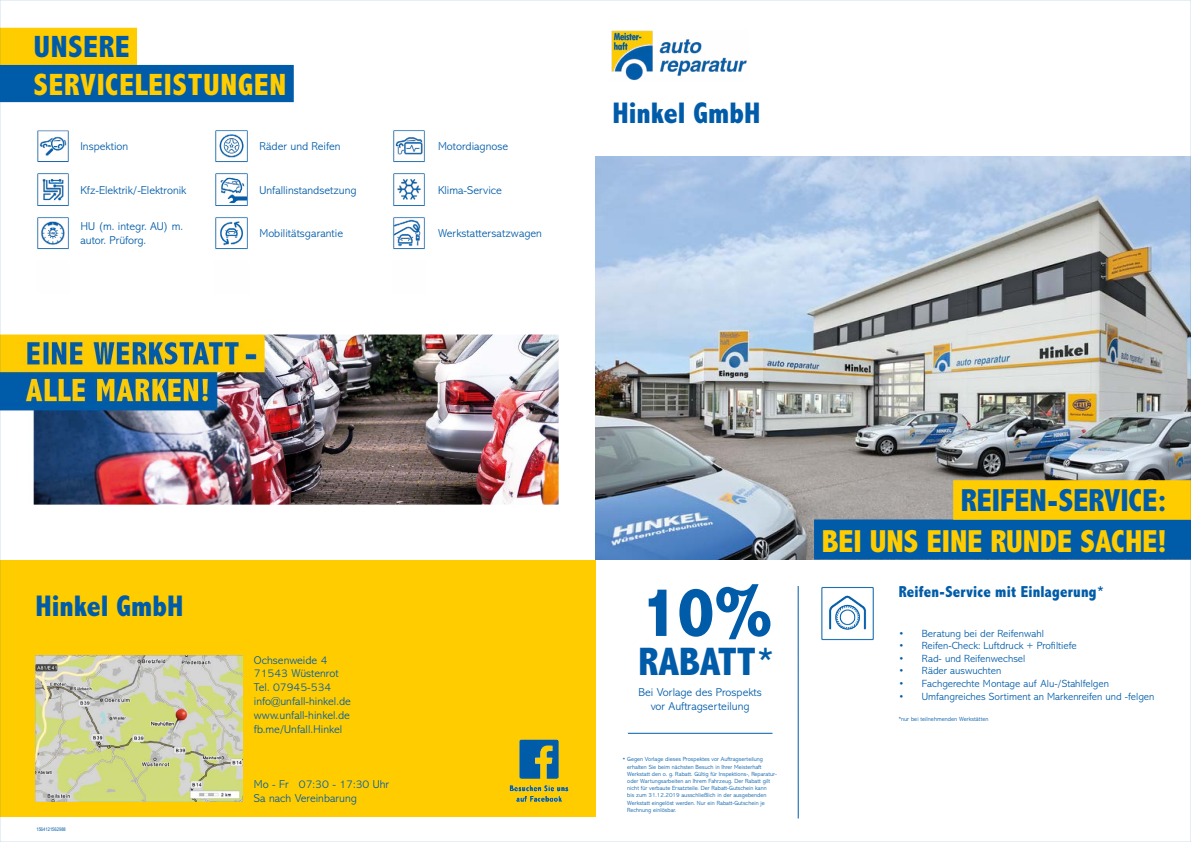
<style>
.page{position:relative;width:1191px;height:842px;background:#fff}
.page>*{position:absolute;margin:0;border:0;box-sizing:border-box;transform-origin:0 0}
.t1{font:800 condensed 71px "Abadi MT Pro";color:#005ca9}
.t2{font:800 condensed 40px "Abadi MT Pro";color:#005ca9}
.t3{font:800 condensed 32px "Abadi MT Pro";color:#fc0}
.t4{font:800 condensed 32px "Abadi MT Pro";color:#005ca9}
.t5{font:800 condensed 31px "Abadi MT Pro";letter-spacing:.025em;color:#fc0}
.t6{font:800 condensed 31px "Abadi MT Pro";letter-spacing:.025em;color:#005ca9}
.t7{font:800 condensed 30px "Abadi MT Pro";color:#005ca9}
.t8{font:800 condensed 16px "Abadi MT Pro";letter-spacing:.01em;color:#005ca9}
.t9{font:300 11.5px/13.8px "Abadi MT Pro";color:#005ca9}
.t10{font:300 10.5px "Abadi MT Pro";color:#005ca9}
.t11{font:300 6.1px "Abadi MT Pro";color:#005ca9}
.t12{font:300 6px/7.2px "Abadi MT Pro";color:#005ca9}
.t13{font:5px "Arial Narrow MT Std";color:#005ca9}
.s1{font-size:6.5px}
</style>
<div class="page">
<div style="left:0;top:28px;width:137px;height:37px;background:#fc0"></div>
<div style="left:0;top:65px;width:294px;height:37px;background:#005ca9"></div>
<img style="left:2px;top:334px;width:557px;height:171px">
<div style="left:0;top:559px;width:595px;height:257px;background:#fc0"></div>
<img style="left:35px;top:656px;width:207px;height:145px">
<hr style="left:797px;top:586px;width:1px;height:232px;background:#005ca9">
<img style="left:509px;top:739px;width:60px;height:63px">
<img style="left:611px;top:30px;width:136px;height:50px">
<img style="left:595px;top:157px;width:594px;height:402px">
<hr style="left:628px;top:733px;width:144px;height:1px;background:#005ca9">
<img style="left:393px;top:217px;width:32px;height:33px">
<img style="left:215px;top:217px;width:33px;height:33px">
<img style="left:37px;top:217px;width:32px;height:33px">
<img style="left:393px;top:173px;width:32px;height:33px">
<img style="left:215px;top:173px;width:33px;height:33px">
<img style="left:37px;top:173px;width:32px;height:33px">
<img style="left:393px;top:130px;width:32px;height:32px">
<img style="left:215px;top:130px;width:33px;height:32px">
<img style="left:37px;top:130px;width:32px;height:32px">
<img style="left:821px;top:586px;width:53px;height:55px">
<div style="left:814px;top:519px;width:377px;height:40px;background:#005ca9"></div>
<div style="left:953px;top:480px;width:238px;height:40px;background:#fc0"></div>
<h3 class="t6" style="left:34px;top:30px;width:97px">UNSERE</h3>
<h3 class="t5" style="left:34px;top:67px;width:254px">SERVICELEISTUNGEN</h3>
<h3 class="t9" style="left:80px;top:139px;width:49px">Inspektion</h3>
<h3 class="t9" style="left:259px;top:139px;width:83px">Räder und Reifen</h3>
<h3 class="t9" style="left:438px;top:139px;width:72px">Motordiagnose</h3>
<h3 class="t9" style="left:80px;top:183px;width:107px">Kfz-Elektrik/-Elektronik</h3>
<h3 class="t9" style="left:259px;top:183px;width:99px">Unfallinstandsetzung</h3>
<h3 class="t9" style="left:438px;top:183px;width:65px">Klima-Service</h3>
<h3 class="t9" style="left:80px;top:220px;width:104px">HU (m. integr. AU) m. autor. Prüforg.</h3>
<h3 class="t9" style="left:259px;top:227px;width:85px">Mobilitätsgarantie</h3>
<h3 class="t9" style="left:438px;top:227px;width:105px">Werkstattersatzwagen</h3>
<h3 class="t7" style="left:612px;top:97px;width:149px">Hinkel GmbH</h3>
<h3 class="t7" style="left:35px;top:590px;width:149px">Hinkel GmbH</h3>
<p class="t13" style="left:36px;top:827px;width:31px">1564121562988</p>
<h3 class="t9" style="left:254px;top:653px;width:98px">Ochsenweide 4<br>71543 Wüstenrot<br>Tel. 07945-534 info@unfall-hinkel.de www.unfall-hinkel.de fb.me/Unfall.Hinkel</h3>
<h3 class="t9" style="left:254px;top:777px;width:137px">Mo - Fr 07:30 - 17:30 Uhr<br>Sa nach Vereinbarung</h3>
<h1 class="t1" style="left:641px;top:573px;width:132px">10%</h1>
<h2 class="t2" style="left:638px;top:640px;width:138px">RABATT*</h2>
<h3 class="t9" style="left:638px;top:686px;width:125px;text-align:center">Bei Vorlage des Prospekts vor Auftragserteilung</h3>
<p class="t12" style="left:627px;top:756px;width:151px;text-indent:-4px"><span class="s1">*</span> Gegen Vorlage dieses Prospektes vor Auftragserteilung erhalten Sie beim nächsten Besuch in Ihrer Meisterhaft Werkstatt den o. g. Rabatt. Gültig für Inspektions-, Reparatur&shy;oder Wartungsarbeiten an Ihrem Fahrzeug. Der Rabatt gilt nicht für verbaute Ersatzteile. Der Rabatt-Gutschein kann<br>bis zum 31.12.2019 ausschließlich in der ausgebenden Werkstatt eingelöst werden. Nur ein Rabatt-Gutschein je Rechnung einlösbar.</p>
<h3 class="t4" style="left:960px;top:483px;width:207px">REIFEN-SERVICE:</h3>
<h3 class="t3" style="left:821px;top:523px;width:347px">BEI UNS EINE RUNDE SACHE!</h3>
<h3 class="t8" style="left:899px;top:583px;width:207px">Reifen-Service mit Einlagerung*</h3>
<h3 class="t10" style="left:899px;top:627px;width:146px">• Beratung bei der Reifenwahl</h3>
<h3 class="t10" style="left:899px;top:640px;width:179px">• Reifen-Check: Luftdruck + Profiltiefe</h3>
<h3 class="t10" style="left:899px;top:652px;width:128px">• Rad- und Reifenwechsel</h3>
<h3 class="t10" style="left:899px;top:665px;width:104px">• Räder auswuchten</h3>
<h3 class="t10" style="left:899px;top:678px;width:211px">• Fachgerechte Montage auf Alu-/Stahlfelgen</h3>
<h3 class="t10" style="left:899px;top:690px;width:257px">• Umfangreiches Sortiment an Markenreifen und -felgen</h3>
<p class="t11" style="left:899px;top:716px;width:91px">*nur bei teilnehmenden Werkstätten</p>
</div>
